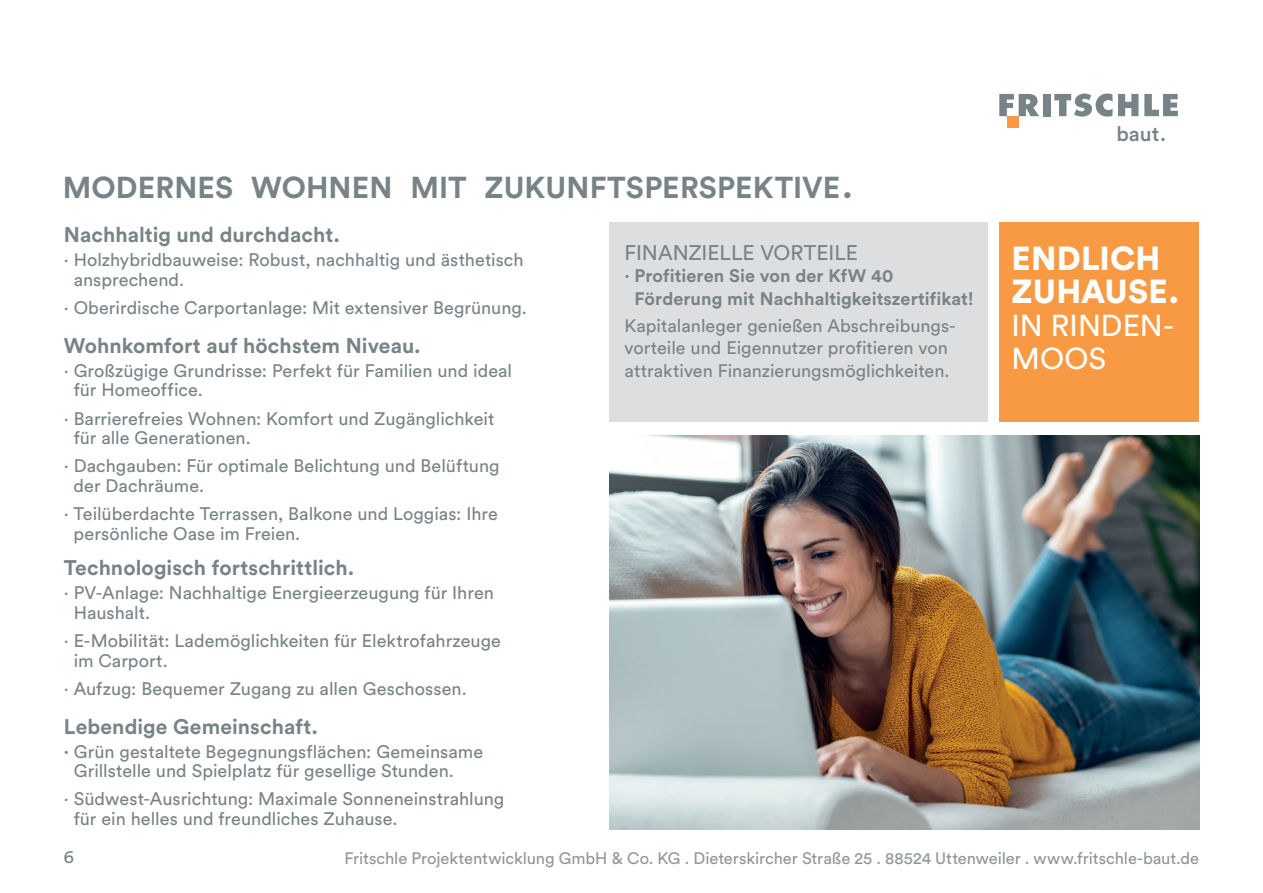
<style>
.page{position:relative;width:1263px;height:893px;background:#fff}
.page>*{position:absolute;margin:0;border:0;box-sizing:border-box;transform-origin:0 0}
.t1{font:900 33px/33px "Circular Std";letter-spacing:.01em;color:#fff}
.t2{font:700 30px "Circular Std";letter-spacing:.005em;color:#788388}
.t3{font:30px/33px "Circular Std";color:#fff}
.t4{font:700 21px "Circular Std";letter-spacing:.005em;color:#788388}
.t5{font:21px "Circular Std";letter-spacing:-.005em;color:#788388}
.t6{font:500 20.55px "Circular Std";color:#788388}
.t7{font:18px/19.5px "Circular Std";color:#788388}
.t8{font:700 18px/22.5px "Circular Std";letter-spacing:.005em;color:#788388}
.t9{font:16.5px "Circular Std";letter-spacing:-.005em;color:#8f969b}
.s1{font-weight:700}
</style>
<div class="page">
<div style="left:609px;top:222px;width:379px;height:200px;background:#dcdedf"></div>
<img style="left:609px;top:436px;width:590px;height:393px">
<div style="left:999px;top:222px;width:200px;height:200px;background:#f89a43"></div>
<svg style="left:999px;top:94px;width:40px;height:22px"></svg>
<div style="left:1043px;top:94px;width:7px;height:22px;background:#788388"></div>
<svg style="left:1054px;top:94px;width:58px;height:23px"></svg>
<svg style="left:1118px;top:94px;width:20px;height:22px"></svg>
<svg style="left:1144px;top:94px;width:34px;height:22px"></svg>
<div style="left:1007px;top:116px;width:12px;height:12px;background:#f89a43"></div>
<h2 class="t2" style="left:63px;top:168px;width:795px">MODERNES WOHNEN MIT ZUKUNFTSPERSPEKTIVE.</h2>
<p class="t4" style="left:64px;top:221px;width:278px">Nachhaltig und durchdacht.</p>
<p class="t7" style="left:74px;top:250px;width:451px;text-indent:-10px">· Holzhybridbauweise: Robust, nachhaltig und ästhetisch ansprechend.</p>
<p class="t7" style="left:64px;top:298px;width:465px">· Oberirdische Carportanlage: Mit extensiver Begrünung.</p>
<p class="t4" style="left:64px;top:332px;width:358px">Wohnkomfort auf höchstem Niveau.</p>
<p class="t7" style="left:74px;top:361px;width:440px;text-indent:-10px">· Großzügige Grundrisse: Perfekt für Familien und ideal für Homeoffice.</p>
<p class="t7" style="left:74px;top:408px;width:422px;text-indent:-10px">· Barrierefreies Wohnen: Komfort und Zugänglichkeit für alle Generationen.</p>
<p class="t7" style="left:74px;top:456px;width:427px;text-indent:-10px">· Dachgauben: Für optimale Belichtung und Belüftung der Dachräume.</p>
<p class="t7" style="left:74px;top:504px;width:426px;text-indent:-10px">· Teilüberdachte Terrassen, Balkone und Loggias: Ihre persönliche Oase im Freien.</p>
<p class="t4" style="left:64px;top:554px;width:292px">Technologisch fortschrittlich.</p>
<p class="t7" style="left:74px;top:583px;width:422px;text-indent:-10px">· PV-Anlage: Nachhaltige Energieerzeugung für Ihren<br>Haushalt.</p>
<p class="t7" style="left:74px;top:631px;width:429px;text-indent:-10px">· E-Mobilität: Lademöglichkeiten für Elektrofahrzeuge im Carport.</p>
<p class="t7" style="left:64px;top:679px;width:404px">· Aufzug: Bequemer Zugang zu allen Geschossen.</p>
<p class="t4" style="left:64px;top:713px;width:256px">Lebendige Gemeinschaft.</p>
<p class="t7" style="left:74px;top:741px;width:411px;text-indent:-10px"><span class="s1">·</span> Grün gestaltete Begegnungsflächen: Gemeinsame<br>Grillstelle und Spielplatz für gesellige Stunden.</p>
<p class="t7" style="left:74px;top:789px;width:432px;text-indent:-10px">· Südwest-Ausrichtung: Maximale Sonneneinstrahlung für ein helles und freundliches Zuhause.</p>
<p class="t5" style="left:625px;top:240px;width:235px">FINANZIELLE VORTEILE</p>
<p class="t8" style="left:635px;top:264px;width:341px;text-indent:-10px">· Profitieren Sie von der KfW 40<br>Förderung mit Nachhaltigkeitszertifikat!</p>
<p class="t7" style="left:625px;top:314px;width:333px;line-height:22.5px">Kapitalanleger genießen Abschreibungs&shy;vorteile und Eigennutzer profitieren von attraktiven Finanzierungsmöglichkeiten.</p>
<p class="t6" style="left:1116px;top:121px;width:51px">baut.</p>
<h1 class="t1" style="left:1011px;top:241px;width:169px">ENDLICH<br>ZUHAUSE.</h1>
<h2 class="t3" style="left:1011px;top:308px;width:164px">IN RINDEN-<br>MOOS</h2>
<p class="t7" style="left:64px;top:847px;width:12px">6</p>
<p class="t9" style="left:344px;top:848px;width:856px">Fritschle Projektentwicklung GmbH &amp; Co. KG . Dieterskircher Straße 25 . 88524 Uttenweiler . www.fritschle-baut.de</p>
</div>
